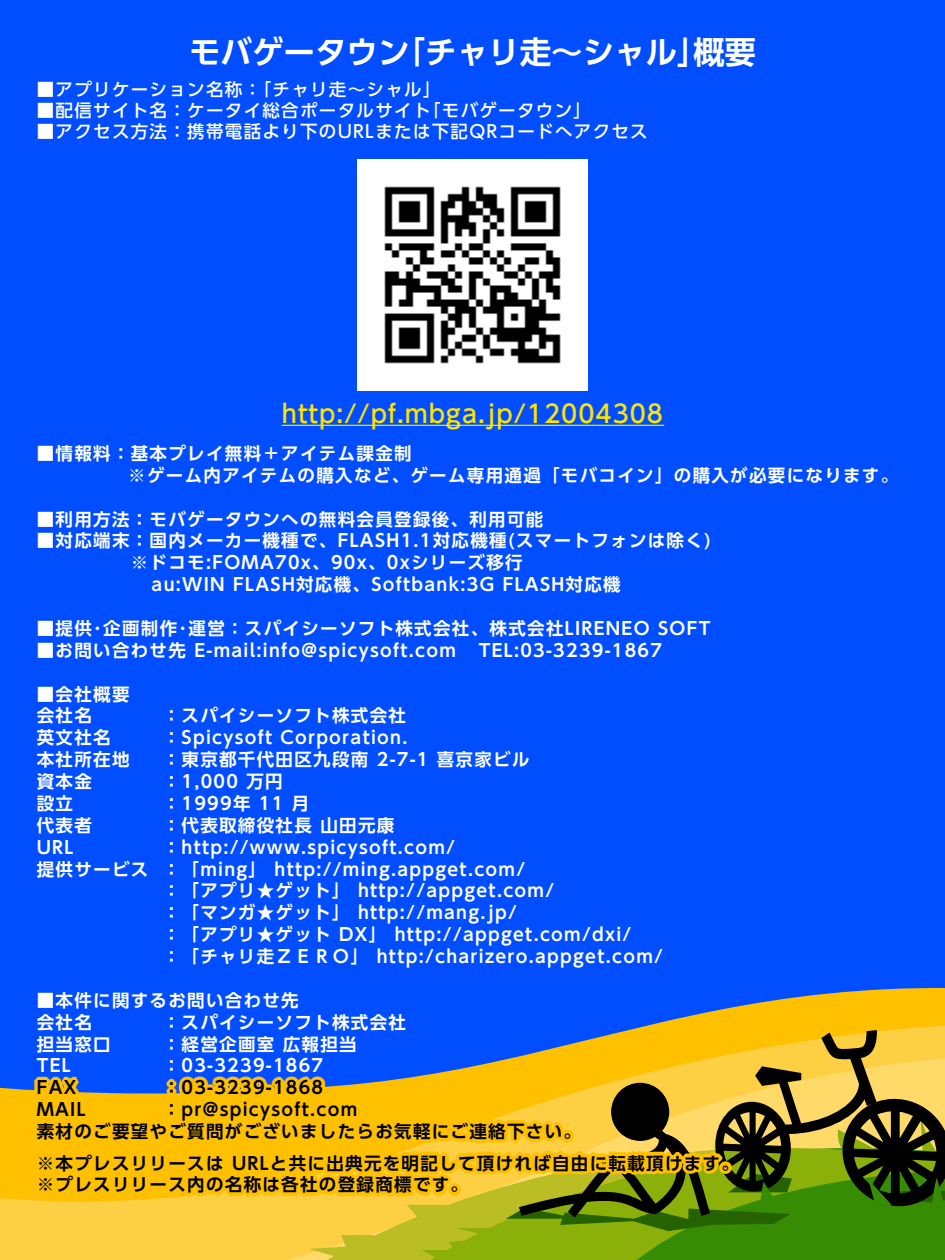
<style>
.page{position:relative;width:945px;height:1260px;background:#004eff}
.page>*{position:absolute;margin:0;border:0;box-sizing:border-box;transform-origin:0 0}
.t1{font:700 31.5px "UD Shin Go Pro De";color:#fff}
.t2{font:500 24.5px "UD Shin Go Pro";letter-spacing:.04em;color:#ffe400}
.t3{font:700 17.5px/21.9px "UD Shin Go Pro De";letter-spacing:.075em;color:#fff}
.t4{font:700 17.5px/21.9px "UD Shin Go Pro De";letter-spacing:.075em;color:#000}
.t5{font:500 17.5px "UD Shin Go Pro";letter-spacing:.075em;color:#fff}
</style>
<div class="page">
<img style="left:357px;top:159px;width:231px;height:231px">
<hr style="left:282px;top:425px;width:382px;height:1px;background:#ffe400">
<svg style="left:0;top:1087px;width:22px;height:173px;background:#fbc419"></svg>
<svg style="left:22px;top:987px;width:923px;height:273px"></svg>
<h1 class="t1" style="left:189px;top:27px;width:568px">モバゲータウン｢チャリ走～シャル｣概要</h1>
<p class="t5" style="left:37px;top:75px;width:397px">■アプリケーション名称：｢チャリ走～シャル｣</p>
<p class="t5" style="left:37px;top:96px;width:547px">■配信サイト名：ケータイ総合ポータルサイト｢モバゲータウン｣</p>
<p class="t5" style="left:37px;top:117px;width:613px">■アクセス方法：携帯電話より下のURLまたは下記QRコードへアクセス</p>
<h2 class="t2" style="left:282px;top:394px;width:383px">http://pf.mbga.jp/12004308</h2>
<p class="t3" style="left:128px;top:442px;width:772px;text-indent:-92px">■情報料：基本プレイ無料＋アイテム課金制　　　<br>※ゲーム内アイテムの購入など、ゲーム専用通過「モバコイン」の購入が必要になります。</p>
<p class="t3" style="left:37px;top:507px;width:508px">■利用方法：モバゲータウンへの無料会員登録後、利用可能</p>
<p class="t3" style="left:37px;top:529px;width:676px">■対応端末：国内メーカー機種で、FLASH1.1対応機種(スマートフォンは除く)</p>
<p class="t3" style="left:37px;top:551px;width:487px">　　　　　※ドコモ:FOMA70x、90x、0xシリーズ移行</p>
<p class="t3" style="left:100px;top:573px;width:523px">　　 au:WIN FLASH対応機、Softbank:3G FLASH対応機</p>
<p class="t3" style="left:37px;top:617px;width:675px">■提供･企画制作･運営：スパイシーソフト株式会社、株式会社LIRENEO SOFT</p>
<p class="t3" style="left:37px;top:639px;width:421px">■お問い合わせ先 E-mail:info@spicysoft.com</p>
<p class="t3" style="left:479px;top:639px;width:185px">TEL:03-3239-1867</p>
<p class="t3" style="left:37px;top:682px;width:94px">■会社概要会社名</p>
<p class="t3" style="left:163px;top:704px;width:245px">：スパイシーソフト株式会社</p>
<p class="t3" style="left:37px;top:726px;width:75px">英文社名</p>
<p class="t3" style="left:163px;top:726px;width:246px">：Spicysoft Corporation.</p>
<p class="t3" style="left:37px;top:748px;width:94px">本社所在地</p>
<p class="t3" style="left:163px;top:748px;width:368px">：東京都千代田区九段南 2-7-1 喜京家ビル</p>
<p class="t3" style="left:37px;top:770px;width:57px">資本金</p>
<p class="t3" style="left:163px;top:770px;width:122px">：1,000 万円</p>
<p class="t3" style="left:37px;top:792px;width:38px">設立</p>
<p class="t3" style="left:163px;top:792px;width:148px">：1999年 11 月</p>
<p class="t3" style="left:37px;top:814px;width:57px">代表者</p>
<p class="t3" style="left:163px;top:814px;width:233px">：代表取締役社長 山田元康</p>
<p class="t3" style="left:37px;top:836px;width:38px">URL</p>
<p class="t3" style="left:163px;top:836px;width:294px">：http://www.spicysoft.com/</p>
<p class="t3" style="left:37px;top:857px;width:490px">提供サービス ：「ming」 http://ming.appget.com/</p>
<p class="t3" style="left:163px;top:879px;width:393px">：「アプリ★ゲット」 http://appget.com/</p>
<p class="t3" style="left:163px;top:901px;width:356px">：「マンガ★ゲット」 http://mang.jp/</p>
<p class="t3" style="left:163px;top:923px;width:470px">：「アプリ★ゲット DX」 http://appget.com/dxi/</p>
<p class="t3" style="left:163px;top:945px;width:502px">：「チャリ走ＺＥＲＯ」 http:/charizero.appget.com/</p>
<p class="t3" style="left:37px;top:989px;width:264px">■本件に関するお問い合わせ先会社名</p>
<p class="t3" style="left:163px;top:1011px;width:245px">：スパイシーソフト株式会社</p>
<p class="t3" style="left:37px;top:1032px;width:75px">担当窓口</p>
<p class="t3" style="left:163px;top:1032px;width:195px">：経営企画室 広報担当</p>
<p class="t3" style="left:37px;top:1054px;width:36px">TEL</p>
<p class="t3" style="left:163px;top:1054px;width:162px">：03-3239-1867</p>
<p class="t4" style="left:37px;top:1076px;width:41px">FAX</p>
<p class="t4" style="left:163px;top:1076px;width:162px">：03-3239-1868</p>
<p class="t4" style="left:37px;top:1098px;width:50px">MAIL</p>
<p class="t4" style="left:37px;top:1098px;width:546px;text-indent:126px">：pr@spicysoft.com<br>素材のご要望やご質問がございましたらお気軽にご連絡下さい。</p>
<p class="t4" style="left:37px;top:1151px;width:704px">※本プレスリリースは URLと共に出典元を明記して頂ければ自由に転載頂けます。※プレスリリース内の名称は各社の登録商標です。</p>
</div>
